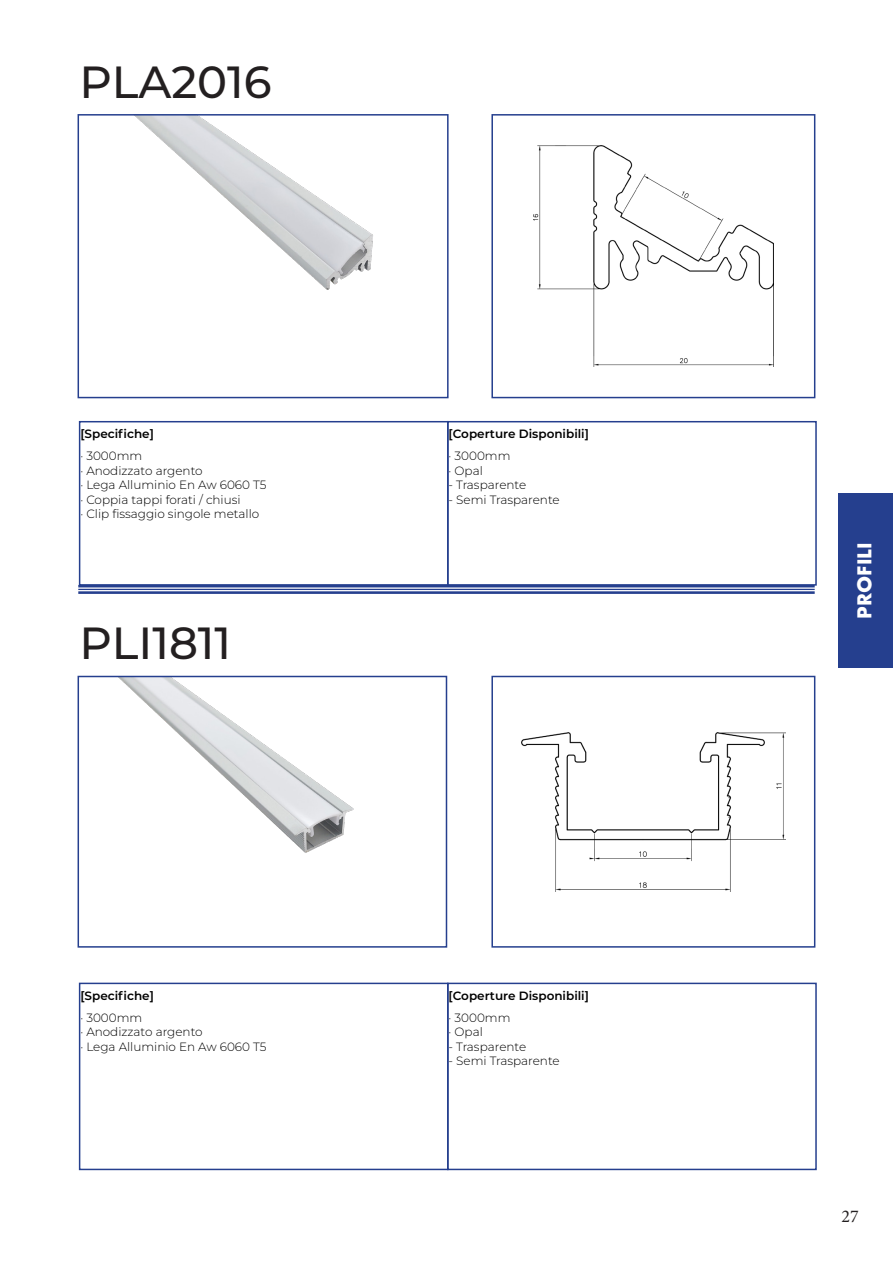
<style>
.page{position:relative;width:893px;height:1263px;background:#fff}
.page>*{position:absolute;margin:0;border:0;box-sizing:border-box;transform-origin:0 0}
.t1{font:500 45px "Montserrat";color:#231f20}
.t2{font:700 21px "Futura PT";color:#fff}
.t3{font:18px "Minion Pro";color:#231f20}
.t4{font:300 12px "Montserrat";color:#000}
.t5{font:600 12px "Montserrat";color:#000}
</style>
<div class="page">
<div style="left:839px;top:493px;width:54px;height:175px;background:#253f8e"></div>
<img style="left:136px;top:117px;width:237px;height:173px">
<div style="left:78px;top:114px;width:371px;height:284px;border:2px solid #253f8e"></div>
<img style="left:120px;top:679px;width:234px;height:174px">
<div style="left:78px;top:676px;width:369px;height:272px;border:2px solid #253f8e"></div>
<img style="left:534px;top:145px;width:239px;height:222px">
<div style="left:491px;top:114px;width:324px;height:284px;border:2px solid #253f8e"></div>
<img style="left:522px;top:732px;width:263px;height:159px">
<div style="left:491px;top:676px;width:324px;height:272px;border:2px solid #253f8e"></div>
<div style="left:447px;top:983px;width:370px;height:187px;border:2px solid #253f8e"></div>
<div style="left:447px;top:421px;width:370px;height:165px;border:2px solid #253f8e"></div>
<div style="left:79px;top:983px;width:370px;height:187px;border:2px solid #253f8e"></div>
<div style="left:79px;top:421px;width:370px;height:165px;border:2px solid #253f8e"></div>
<hr style="left:78px;top:585px;width:737px;height:2px;background:#253f8e">
<hr style="left:78px;top:589px;width:737px;height:1px;background:#253f8e">
<hr style="left:78px;top:591px;width:737px;height:3px;background:#253f8e">
<p class="t1" style="left:80px;top:50px;width:193px">PLA2016</p>
<p class="t5" style="left:80px;top:426px;width:75px">[Specifiche]</p>
<p class="t4" style="left:80px;top:448px;width:63px">· 3000mm</p>
<p class="t4" style="left:80px;top:462px;width:124px">· Anodizzato argento</p>
<p class="t4" style="left:80px;top:477px;width:188px">· Lega Alluminio En Aw 6060 T5</p>
<p class="t4" style="left:80px;top:491px;width:162px">· Coppia tappi forati / chiusi</p>
<p class="t4" style="left:80px;top:505px;width:180px">· Clip fissaggio singole metallo</p>
<p class="t1" style="left:80px;top:612px;width:153px">PLI1811</p>
<p class="t5" style="left:80px;top:987px;width:75px">[Specifiche]</p>
<p class="t4" style="left:80px;top:1009px;width:63px">· 3000mm</p>
<p class="t4" style="left:80px;top:1024px;width:124px">· Anodizzato argento</p>
<p class="t4" style="left:80px;top:1038px;width:188px">· Lega Alluminio En Aw 6060 T5</p>
<p class="t5" style="left:449px;top:426px;width:142px">[Coperture Disponibili]</p>
<p class="t4" style="left:449px;top:448px;width:63px">· 3000mm</p>
<p class="t4" style="left:449px;top:462px;width:36px">· Opal</p>
<p class="t4" style="left:449px;top:477px;width:79px">- Trasparente</p>
<p class="t4" style="left:449px;top:491px;width:113px">- Semi Trasparente</p>
<p class="t5" style="left:449px;top:987px;width:142px">[Coperture Disponibili]</p>
<p class="t4" style="left:449px;top:1009px;width:63px">· 3000mm</p>
<p class="t4" style="left:449px;top:1024px;width:36px">· Opal</p>
<p class="t4" style="left:449px;top:1038px;width:79px">- Trasparente</p>
<p class="t4" style="left:449px;top:1053px;width:113px">- Semi Trasparente</p>
<h2 class="t2" style="left:851px;top:618px;width:78px;rotate:-90deg">PROFILI</h2>
<h3 class="t3" style="left:841px;top:1204px;width:19px">27</h3>
</div>
